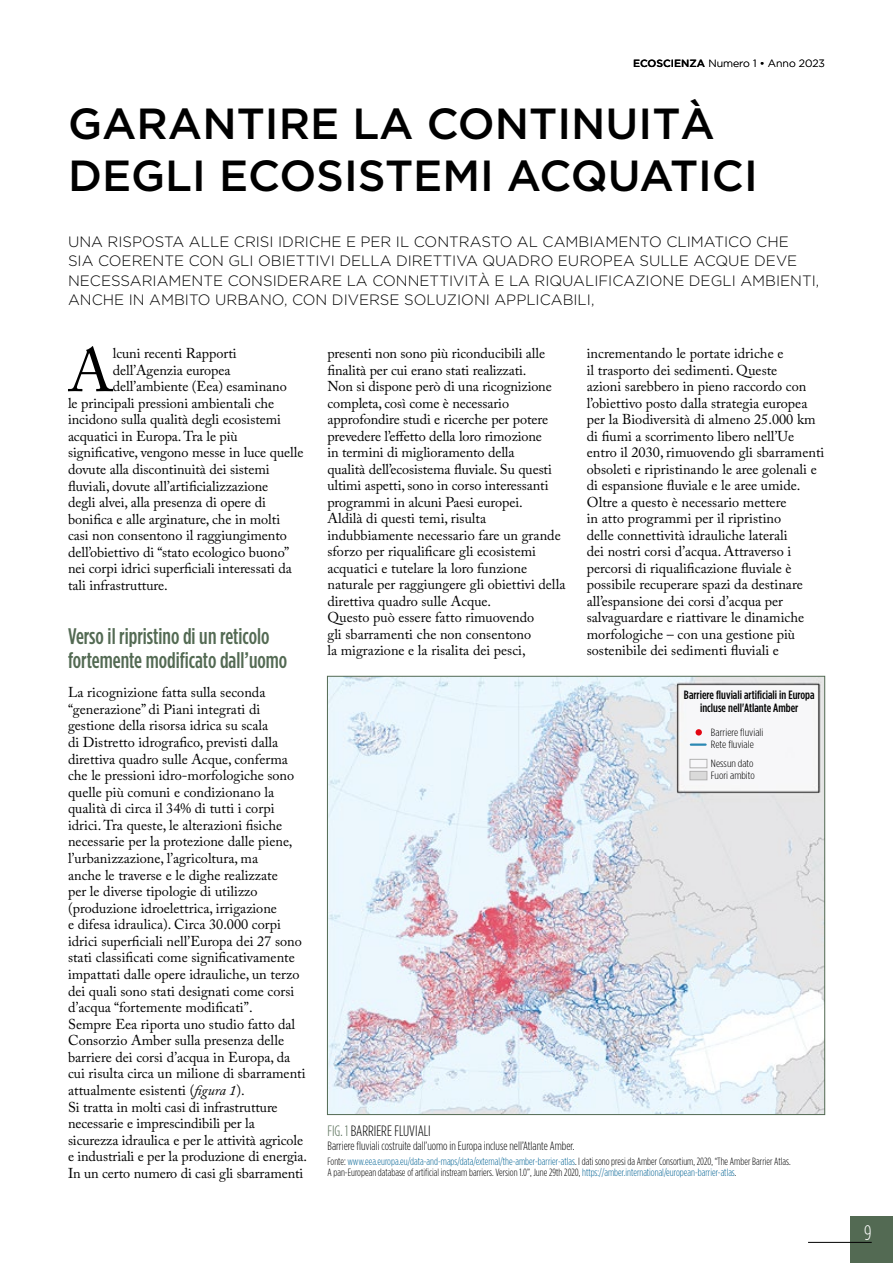
<style>
.page{position:relative;width:893px;height:1263px;background:#fff}
.page>*{position:absolute;margin:0;border:0;box-sizing:border-box;transform-origin:0 0}
.t1{font:60.6px "Adobe Caslon Pro";color:#000}
.t2{font:500 43.5px/52.5px "Gotham HTF";color:#000}
.t3{font:500 condensed 22.5px/24px "Gotham HTF";color:#536a53}
.t4{font:300 condensed 21px "Gotham HTF";color:#fff}
.t5{font:300 15px/19.5px "Gotham HTF";color:#000}
.t6{font:300 condensed 15px "Gotham HTF";color:#000}
.t7{font:14.25px/16.5px "Adobe Caslon Pro";color:#000}
.t8{font:300 condensed 12px "Gotham HTF";color:#000}
.t9{font:500 condensed 12px/13.5px "Gotham HTF";color:#000;text-align:center;scale:1.07 1}
.t10{font:300 condensed 10.5px/10.5px "Gotham HTF";color:#000}
.t11{font:300 condensed 10.5px/12px "Gotham HTF";color:#000;scale:1.15 1}
.t12{font:300 10.5px "Gotham HTF";color:#000}
.s1{font-weight:500}
.s2{font-style:italic}
.s3{color:#536a53}
.s4{color:#006293}
</style>
<div class="page">
<div style="left:850px;top:1216px;width:43px;height:47px;background:#536a53"></div>
<hr style="left:808px;top:1242px;width:64px;height:1px;background:#000">
<img style="left:329px;top:678px;width:494px;height:435px">
<div style="left:695px;top:729px;width:7px;height:6px;background:#e30613;border-radius:50%"></div>
<hr style="left:691px;top:743px;width:15px;height:3px;background:#2b88b3">
<div style="left:690px;top:759px;width:17px;height:9px;border:1px solid #b3b2b2"></div>
<div style="left:690px;top:771px;width:17px;height:9px;background:#dadada;border:1px solid #b3b2b2"></div>
<p class="t12" style="left:633px;top:57px;width:193px"><span class="s1">ECOSCIENZA</span> Numero 1 • Anno 2023</p>
<h2 class="t2" style="left:68px;top:96px;width:691px">GARANTIRE LA CONTINUITÀ<br>DEGLI ECOSISTEMI ACQUATICI</h2>
<p class="t5" style="left:68px;top:231px;width:753px">UNA RISPOSTA ALLE CRISI IDRICHE E PER IL CONTRASTO AL CAMBIAMENTO CLIMATICO CHE<br>SIA COERENTE CON GLI OBIETTIVI DELLA DIRETTIVA QUADRO EUROPEA SULLE ACQUE DEVE NECESSARIAMENTE CONSIDERARE LA CONNETTIVITÀ E LA RIQUALIFICAZIONE DEGLI AMBIENTI, ANCHE IN AMBITO URBANO, CON DIVERSE SOLUZIONI APPLICABILI,</p>
<h1 class="t1" style="left:68px;top:335px;width:47px">A</h1>
<p class="t7" style="left:113px;top:345px;width:125px">lcuni recenti Rapporti</p>
<p class="t7" style="left:113px;top:361px;width:118px">dell’Agenzia europea</p>
<p class="t7" style="left:113px;top:378px;width:176px">dell’ambiente (Eea) esaminano</p>
<p class="t7" style="left:68px;top:394px;width:208px">le principali pressioni ambientali che</p>
<p class="t7" style="left:68px;top:411px;width:215px">incidono sulla qualità degli ecosistemi</p>
<p class="t7" style="left:68px;top:428px;width:171px">acquatici in Europa. Tra le più</p>
<p class="t7" style="left:68px;top:444px;width:237px">significative, vengono messe in luce quelle</p>
<p class="t7" style="left:68px;top:461px;width:203px">dovute alla discontinuità dei sistemi</p>
<p class="t7" style="left:68px;top:477px;width:202px">fluviali, dovute all’artificializzazione</p>
<p class="t7" style="left:68px;top:494px;width:199px">degli alvei, alla presenza di opere di</p>
<p class="t7" style="left:68px;top:510px;width:214px">bonifica e alle arginature, che in molti</p>
<p class="t7" style="left:68px;top:527px;width:220px">casi non consentono il raggiungimento</p>
<p class="t7" style="left:68px;top:544px;width:223px">dell’obiettivo di “stato ecologico buono”</p>
<p class="t7" style="left:68px;top:560px;width:224px">nei corpi idrici superficiali interessati da</p>
<p class="t7" style="left:68px;top:577px;width:101px">tali infrastrutture.</p>
<h3 class="t3" style="left:68px;top:623px;width:221px">Verso il ripristino di un reticolo fortemente modificato dall’uomo</h3>
<p class="t7" style="left:68px;top:684px;width:241px">La ricognizione fatta sulla seconda “generazione” di Piani integrati di gestione della risorsa idrica su scala<br>di Distretto idrografico, previsti dalla direttiva quadro sulle Acque, conferma che le pressioni idro-morfologiche sono quelle più comuni e condizionano la qualità di circa il 34% di tutti i corpi idrici. Tra queste, le alterazioni fisiche necessarie per la protezione dalle piene, l’urbanizzazione, l’agricoltura, ma<br>anche le traverse e le dighe realizzate<br>per le diverse tipologie di utilizzo (produzione idroelettrica, irrigazione<br>e difesa idraulica). Circa 30.000 corpi idrici superficiali nell’Europa dei 27 sono stati classificati come significativamente impattati dalle opere idrauliche, un terzo dei quali sono stati designati come corsi d’acqua “fortemente modificati”.<br>Sempre Eea riporta uno studio fatto dal Consorzio Amber sulla presenza delle barriere dei corsi d’acqua in Europa, da cui risulta circa un milione di sbarramenti attualmente esistenti (<span class="s2">figura 1</span>).<br>Si tratta in molti casi di infrastrutture necessarie e imprescindibili per la<br>sicurezza idraulica e per le attività agricole e industriali e per la produzione di energia.<br>In un certo numero di casi gli sbarramenti</p>
<p class="t7" style="left:327px;top:345px;width:238px">presenti non sono più riconducibili alle finalità per cui erano stati realizzati.<br>Non si dispone però di una ricognizione completa, così come è necessario approfondire studi e ricerche per potere prevedere l’effetto della loro rimozione<br>in termini di miglioramento della<br>qualità dell’ecosistema fluviale. Su questi ultimi aspetti, sono in corso interessanti programmi in alcuni Paesi europei.<br>Aldilà di questi temi, risulta indubbiamente necessario fare un grande sforzo per riqualificare gli ecosistemi acquatici e tutelare la loro funzione naturale per raggiungere gli obiettivi della direttiva quadro sulle Acque.<br>Questo può essere fatto rimuovendo<br>gli sbarramenti che non consentono<br>la migrazione e la risalita dei pesci,</p>
<p class="t7" style="left:587px;top:345px;width:239px">incrementando le portate idriche e<br>il trasporto dei sedimenti. Queste<br>azioni sarebbero in pieno raccordo con l’obiettivo posto dalla strategia europea per la Biodiversità di almeno 25.000 km di fiumi a scorrimento libero nell’Ue entro il 2030, rimuovendo gli sbarramenti obsoleti e ripristinando le aree golenali e di espansione fluviale e le aree umide.<br>Oltre a questo è necessario mettere<br>in atto programmi per il ripristino<br>delle connettività idrauliche laterali<br>dei nostri corsi d’acqua. Attraverso i percorsi di riqualificazione fluviale è possibile recuperare spazi da destinare all’espansione dei corsi d’acqua per salvaguardare e riattivare le dinamiche morfologiche – con una gestione più sostenibile dei sedimenti fluviali e</p>
<p class="t9" style="left:684px;top:688px;width:124px">Barriere fluviali artificiali in Europa incluse nell'Atlante Amber</p>
<p class="t11" style="left:711px;top:726px;width:47px">Barriere fluviali<br>Rete fluviale</p>
<p class="t11" style="left:711px;top:757px;width:40px">Nessun dato<br>Fuori ambito</p>
<p class="t6" style="left:327px;top:1123px;width:105px"><span class="s3">FIG. 1</span> BARRIERE FLUVIALI</p>
<p class="t8" style="left:327px;top:1139px;width:249px">Barriere fluviali costruite dall’uomo in Europa incluse nell’Atlante Amber.</p>
<p class="t10" style="left:327px;top:1156px;width:465px">Fonte: <span class="s4">www.eea.europa.eu/data-and-maps/data/external/the-amber-barrier-atlas</span>. I dati sono presi da Amber Consortium, 2020, “The Amber Barrier Atlas.<br>A pan-European database of artificial instream barriers. Version 1.0”, June 29th 2020, <span class="s4">https://amber.international/european-barrier-atlas</span>.</p>
<h3 class="t4" style="left:864px;top:1221px;width:9px">9</h3>
</div>
